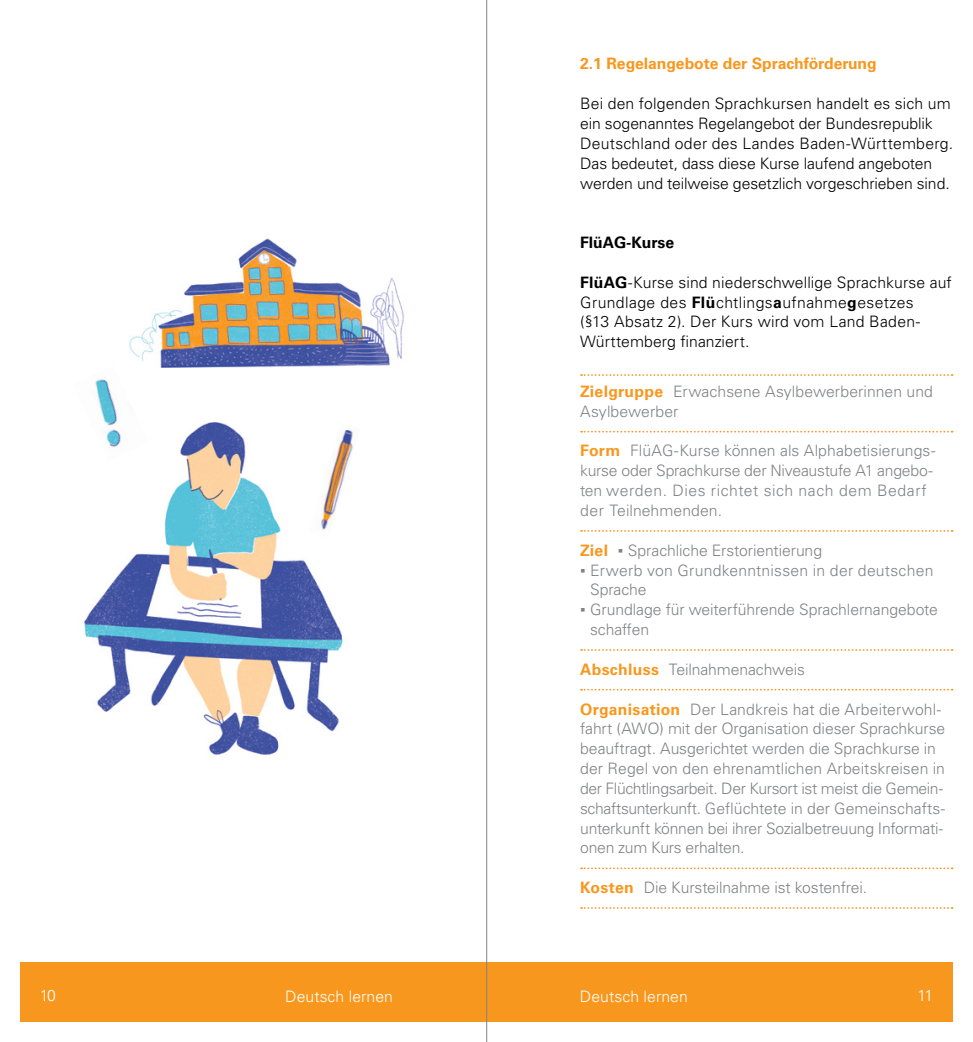
<style>
.page{position:relative;width:973px;height:1042px;background:#fff}
.page>*{position:absolute;margin:0;border:0;box-sizing:border-box;transform-origin:0 0}
.Fliesstext_Orange{font:300 15.75px/19.8px "Univers LT Pro 45";letter-spacing:-.005em;color:#808285}
.Fliesstext{font:300 15.75px/19.8px "Univers LT Pro 45";letter-spacing:.005em;color:#000}
.Fliesstext_Orange-2{font:300 15.75px "Univers LT Pro 45";letter-spacing:.015em;color:#808285}
.Unterüberschriften{font:700 15.75px "Univers LT Pro 65";color:#f8971d}
.t1{font:300 15.75px "Univers LT Pro 45";letter-spacing:.005em;color:#fff}
.Fliesstext_Bold{font:700 15.75px "Univers LT Pro 65";color:#000}
.s1{font-family:"Univers LT Pro 65";font-weight:700}
.s2{font-family:"Univers LT Pro 65";font-weight:700;color:#f8971d}
.s3{font-family:"Arial";font-weight:400}
</style>
<div class="page">
<div style="left:476px;top:962px;width:476px;height:60px;background:#f8971d"></div>
<div style="left:20px;top:962px;width:476px;height:60px;background:#f8971d"></div>
<svg style="left:581px;top:374px;width:371px;height:2px"></svg>
<svg style="left:581px;top:431px;width:371px;height:1px"></svg>
<svg style="left:581px;top:530px;width:371px;height:2px"></svg>
<svg style="left:581px;top:649px;width:371px;height:2px"></svg>
<svg style="left:581px;top:689px;width:371px;height:1px"></svg>
<svg style="left:581px;top:867px;width:371px;height:2px"></svg>
<svg style="left:581px;top:907px;width:371px;height:2px"></svg>
<img style="left:84px;top:422px;width:259px;height:333px">
<img style="left:308px;top:423px;width:45px;height:115px">
<img style="left:129px;top:238px;width:275px;height:130px">
<img style="left:84px;top:366px;width:65px;height:95px">
<hr style="left:486px;top:0;width:1px;height:1042px;background:#808285">
<p class="Unterüberschriften" style="left:580px;top:53px;width:298px">2.1 Regelangebote der Sprachförderung</p>
<p class="Fliesstext" style="left:580px;top:93px;width:374px">Bei den folgenden Sprachkursen handelt es sich um ein sogenanntes Regelangebot der Bundesrepublik Deutschland oder des Landes Baden-Württemberg.<br>Das bedeutet, dass diese Kurse laufend angeboten werden und teilweise gesetzlich vorgeschrieben sind.</p>
<p class="Fliesstext_Bold" style="left:580px;top:231px;width:95px">FlüAG-Kurse</p>
<p class="Fliesstext" style="left:580px;top:272px;width:373px"><span class="s1">FlüAG</span>-Kurse sind niederschwellige Sprachkurse auf Grundlage des <span class="s1">Flü</span>chtlings<span class="s1">a</span>ufnahme<span class="s1">g</span>esetzes<br>(§13 Absatz 2). Der Kurs wird vom Land Baden-Württemberg finanziert.</p>
<p class="Fliesstext_Orange" style="left:580px;top:381px;width:354px"><span class="s2">Zielgruppe</span> Erwachsene Asylbewerberinnen und<br>Asylbewerber</p>
<p class="Fliesstext_Orange" style="left:580px;top:440px;width:356px"><span class="s2">Form</span> FlüAG-Kurse können als Alphabetisierungs&shy;kurse oder Sprachkurse der Niveaustufe A1 angebo&shy;ten werden. Dies richtet sich nach dem Bedarf der Teilnehmenden.</p>
<p class="Fliesstext_Orange" style="left:580px;top:540px;width:243px"><span class="s2">Ziel</span> <span class="s3">▪</span> Sprachliche Erstorientierung</p>
<p class="Fliesstext_Orange-2" style="left:580px;top:560px;width:355px"><span class="s3">▪</span> Erwerb von Grundkenntnissen in der deutschen</p>
<p class="Fliesstext_Orange" style="left:590px;top:579px;width:58px">Sprache</p>
<p class="Fliesstext_Orange" style="left:580px;top:599px;width:359px"><span class="s3">▪</span> Grundlage für weiterführende Sprachlernangebote</p>
<p class="Fliesstext_Orange" style="left:590px;top:619px;width:61px">schaffen</p>
<p class="Fliesstext_Orange" style="left:580px;top:659px;width:226px"><span class="s2">Abschluss</span> Teilnahmenachweis</p>
<p class="Fliesstext_Orange" style="left:580px;top:698px;width:366px"><span class="s2">Organisation</span> Der Landkreis hat die Arbeiterwohl&shy;fahrt (AWO) mit der Organisation dieser Sprachkurse beauftragt. Ausgerichtet werden die Sprachkurse in der Regel von den ehrenamtlichen Arbeitskreisen in der Flüchtlingsarbeit. Der Kursort ist meist die Gemein&shy;schaftsunterkunft. Geflüchtete in der Gemeinschafts&shy;unterkunft können bei ihrer Sozialbetreuung Informati&shy;onen zum Kurs erhalten.</p>
<p class="Fliesstext_Orange" style="left:580px;top:877px;width:288px"><span class="s2">Kosten</span> Die Kursteilnahme ist kostenfrei.</p>
<p class="t1" style="left:40px;top:985px;width:18px">10</p>
<p class="t1" style="left:285px;top:986px;width:109px">Deutsch lernen</p>
<p class="t1" style="left:580px;top:986px;width:109px">Deutsch lernen</p>
<p class="t1" style="left:917px;top:985px;width:17px">11</p>
</div>
